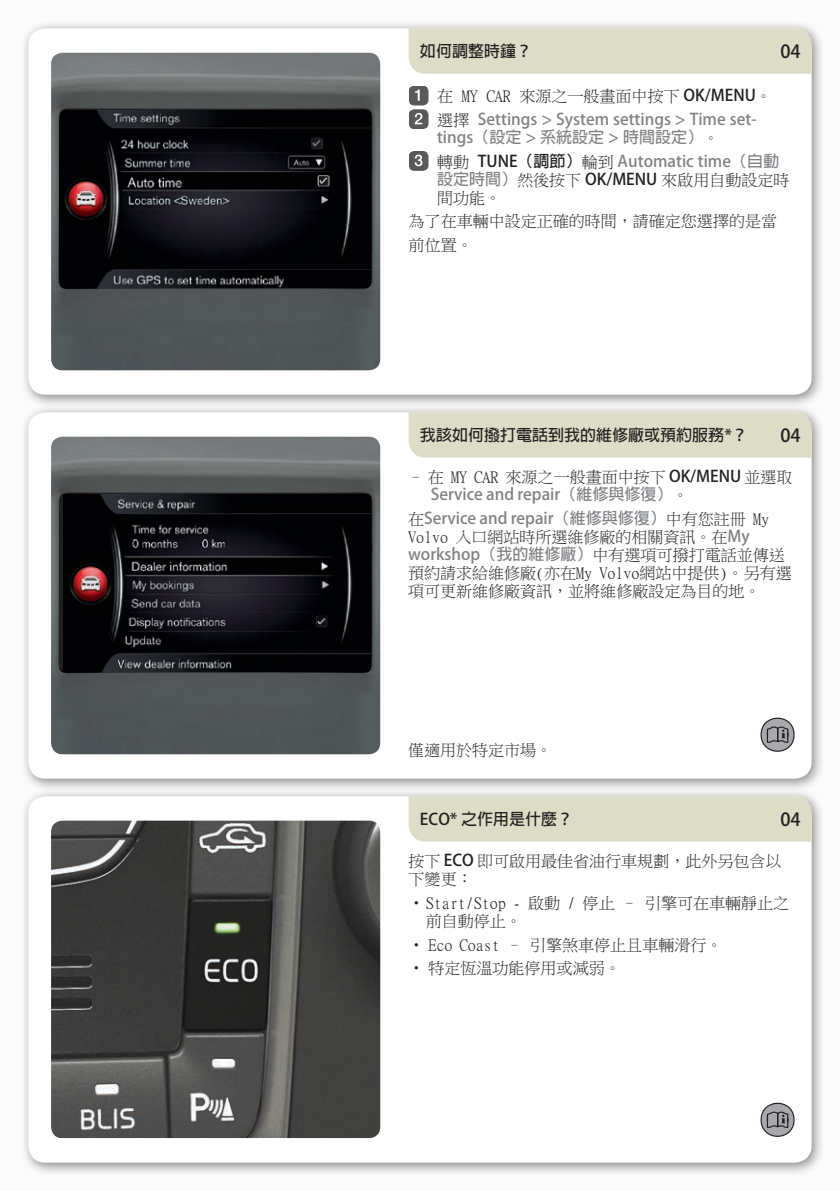
<style>
.page{position:relative;width:840px;height:1191px;background:#fff}
.page>*{position:absolute;margin:0;border:0;box-sizing:border-box;transform-origin:0 0}
.t1{font:700 18px "Adobe Fan Heiti Std";color:#231f20}
.t2{font:16px/18px "Ming Li U";color:#231f20}
.t3{font:700 16px/18px "Adobe Fan Heiti Std";color:#808285}
.t4{font:700 16px "Adobe Fan Heiti Std";color:#231f20}
.s1{font-family:"Adobe Fan Heiti Std";font-weight:700}
.s2{font-family:"Ming Li U";font-weight:400;color:#231f20}
.s3{color:#231f20}
.s4{font-family:"Adobe Fan Heiti Std";font-weight:700;color:#808285}
</style>
<div class="page">
<div style="left:0;top:0;width:839px;height:1191px;background:#fbfbfc"></div>
<div style="left:20px;top:20px;width:804px;height:389px;background:#231f20;opacity:.5"></div>
<div style="left:28px;top:28px;width:783px;height:367px;background:#fff;border-radius:17px"></div>
<div style="left:20px;top:404px;width:804px;height:389px;background:#231f20;opacity:.5"></div>
<div style="left:28px;top:412px;width:783px;height:366px;background:#fff;border-radius:17px"></div>
<div style="left:20px;top:788px;width:804px;height:388px;background:#231f20;opacity:.5"></div>
<div style="left:28px;top:796px;width:783px;height:366px;background:#fff;border-radius:17px"></div>
<div style="left:408px;top:28px;width:403px;height:46px;background:#dddcc6"></div>
<img style="left:51px;top:53px;width:329px;height:317px">
<hr style="left:67px;top:109px;width:294px;height:1px;background:#231f20">
<img style="left:51px;top:437px;width:329px;height:317px">
<hr style="left:67px;top:493px;width:294px;height:1px;background:#231f20">
<div style="left:408px;top:412px;width:403px;height:46px;background:#dddcc6"></div>
<img style="left:51px;top:820px;width:329px;height:318px">
<div style="left:408px;top:796px;width:403px;height:45px;background:#dddcc6"></div>
<svg style="left:409px;top:86px;width:19px;height:43px"></svg>
<svg style="left:409px;top:151px;width:19px;height:20px"></svg>
<svg style="left:760px;top:717px;width:34px;height:34px"></svg>
<svg style="left:760px;top:1102px;width:34px;height:34px"></svg>
<p class="t4" style="left:420px;top:42px;width:113px">如何調整時鐘？</p>
<p class="t1" style="left:780px;top:41px;width:22px">04</p>
<p class="t2" style="left:437px;top:87px;width:336px">在 MY CAR 來源之一般畫面中按下 <span class="s1">OK/MENU</span>。</p>
<p class="t3" style="left:437px;top:110px;width:321px"><span class="s2">選擇</span> Settings &gt; System settings &gt; Time set&shy;tings（設定 &gt; 系統設定 &gt; 時間設定）<span class="s2">。</span></p>
<p class="t3" style="left:437px;top:152px;width:343px"><span class="s2">轉動</span> <span class="s3">TUNE（調節）</span><span class="s2">輪到</span> Automatic time（自動</p>
<p class="t2" style="left:437px;top:171px;width:354px"><span class="s4">設定時間）</span>然後按下 <span class="s1">OK/MENU</span> 來啟用自動設定時間功能。</p>
<p class="t2" style="left:408px;top:210px;width:369px;line-height:23.6px">為了在車輛中設定正確的時間，請確定您選擇的是當前位置。</p>
<p class="t4" style="left:420px;top:426px;width:329px">我該如何撥打電話到我的維修廠或預約服務*？</p>
<p class="t1" style="left:780px;top:425px;width:22px">04</p>
<p class="t2" style="left:408px;top:468px;width:386px">– 在 MY CAR 來源之一般畫面中按下 <span class="s1">OK/MENU</span> 並選取</p>
<p class="t3" style="left:408px;top:483px;width:362px;line-height:23.6px;text-indent:23px">Service and repair（維修與修復）<span class="s2">。<br>在</span>Service and repair（維修與修復）<span class="s2">中有您註冊 My</span></p>
<p class="t2" style="left:408px;top:528px;width:343px">Volvo 入口網站時所選維修廠的相關資訊。在<span class="s4">My</span></p>
<p class="t3" style="left:408px;top:545px;width:378px">workshop（我的維修廠）<span class="s2">中有選項可撥打電話並傳送</span></p>
<p class="t2" style="left:408px;top:564px;width:385px">預約請求給維修廠(亦在My Volvo網站中提供)。另有選項可更新維修廠資訊，並將維修廠設定為目的地。</p>
<p class="t2" style="left:408px;top:741px;width:146px">僅適用於特定市場。</p>
<p class="t4" style="left:420px;top:810px;width:155px">ECO* 之作用是什麼？</p>
<p class="t1" style="left:780px;top:808px;width:22px">04</p>
<p class="t2" style="left:408px;top:852px;width:374px">按下 <span class="s1">ECO</span> 即可啟用最佳省油行車規劃，此外另包含以下變更：</p>
<p class="t2" style="left:425px;top:894px;width:365px;text-indent:-17px">•Start/Stop - 啟動 / 停止 – 引擎可在車輛靜止之前自動停止。</p>
<p class="t2" style="left:408px;top:936px;width:315px">• Eco Coast – 引擎煞車停止且車輛滑行。</p>
<p class="t2" style="left:408px;top:959px;width:213px">• 特定恆溫功能停用或減弱。</p>
</div>
